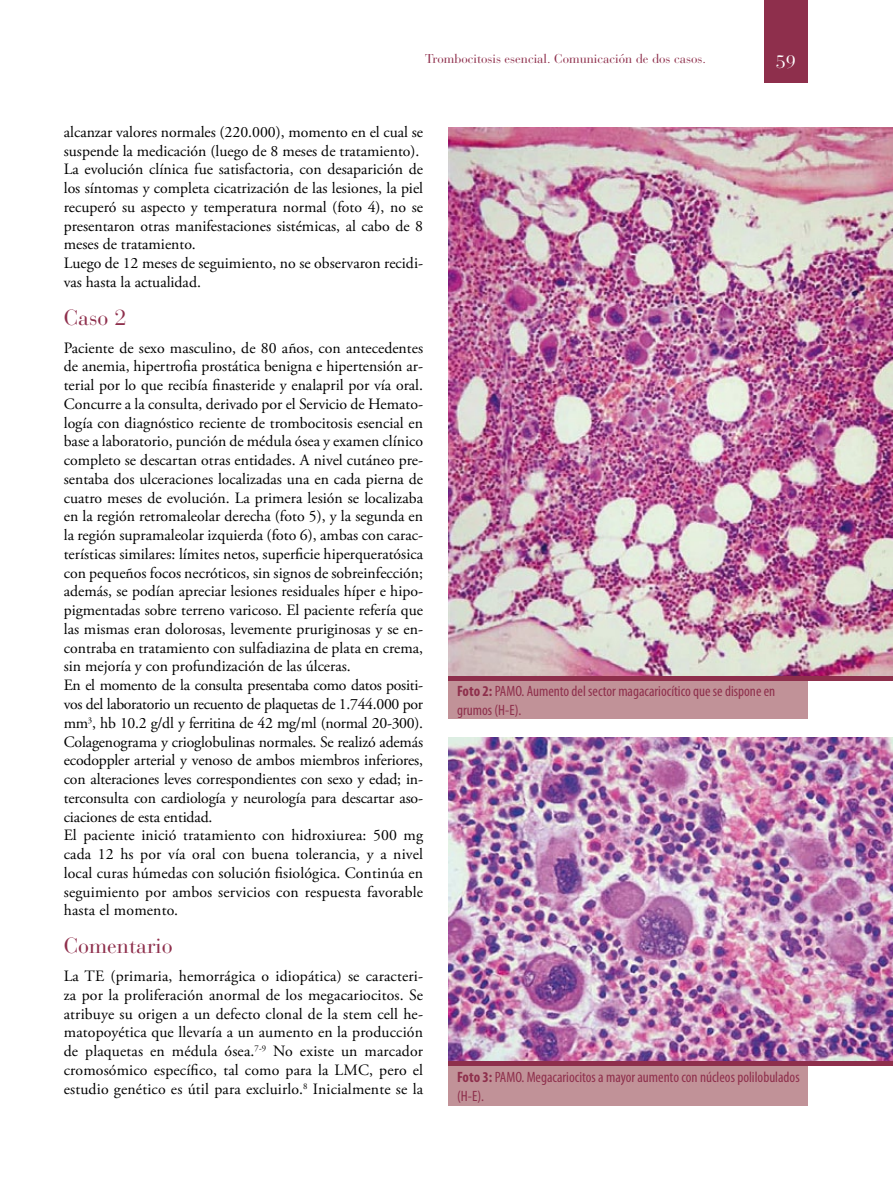
<style>
.page{position:relative;width:893px;height:1191px;background:#fff}
.page>*{position:absolute;margin:0;border:0;box-sizing:border-box;transform-origin:0 0}
.t1{font:21.75px "Bauer Bodoni";color:#8e2f4c}
.t2{font:18px "Bauer Bodoni";color:#fff}
.t3{font:15.75px/18.8px "Adobe Garamond Pro";color:#000}
.t4{font:condensed 15px/18.8px "Myriad Pro";color:#8e2f4c}
.t5{font:12.75px "Bauer Bodoni";color:#8e2f4c}
.s1{font-weight:700}
</style>
<div class="page">
<div style="left:764px;top:0;width:44px;height:82px;background:#8e2f4c"></div>
<img style="left:449px;top:128px;width:444px;height:548px">
<img style="left:449px;top:737px;width:444px;height:324px">
<div style="left:449px;top:681px;width:359px;height:37px;background:#c19298"></div>
<div style="left:449px;top:1065px;width:359px;height:41px;background:#c19298"></div>
<div style="left:449px;top:676px;width:444px;height:5px;background:#8e2f4c"></div>
<hr style="left:449px;top:1061px;width:444px;height:4px;background:#8e2f4c">
<p class="t5" style="left:425px;top:51px;width:282px">Trombocitosis esencial. Comunicación de dos casos.</p>
<p class="t2" style="left:776px;top:51px;width:22px">59</p>
<p class="t3" style="left:64px;top:123px;width:361px">alcanzar valores normales (220.000), momento en el cual se suspende la medicación (luego de 8 meses de tratamiento).<br>La evolución clínica fue satisfactoria, con desaparición de los síntomas y completa cicatrización de las lesiones, la piel recuperó su aspecto y temperatura normal (foto 4), no se presentaron otras manifestaciones sistémicas, al cabo de 8 meses de tratamiento.<br>Luego de 12 meses de seguimiento, no se observaron recidi&shy;vas hasta la actualidad.</p>
<h1 class="t1" style="left:64px;top:304px;width:64px">Caso 2</h1>
<p class="t3" style="left:64px;top:339px;width:361px">Paciente de sexo masculino, de 80 años, con antecedentes de anemia, hipertrofia prostática benigna e hipertensión ar&shy;terial por lo que recibía finasteride y enalapril por vía oral.<br>Concurre a la consulta, derivado por el Servicio de Hemato&shy;logía con diagnóstico reciente de trombocitosis esencial en base a laboratorio, punción de médula ósea y examen clínico completo se descartan otras entidades. A nivel cutáneo pre&shy;sentaba dos ulceraciones localizadas una en cada pierna de cuatro meses de evolución. La primera lesión se localizaba en la región retromaleolar derecha (foto 5), y la segunda en la región supramaleolar izquierda (foto 6), ambas con carac&shy;terísticas similares: límites netos, superficie hiperqueratósica con pequeños focos necróticos, sin signos de sobreinfección; además, se podían apreciar lesiones residuales híper e hipo&shy;pigmentadas sobre terreno varicoso. El paciente refería que las mismas eran dolorosas, levemente pruriginosas y se en&shy;contraba en tratamiento con sulfadiazina de plata en crema, sin mejoría y con profundización de las úlceras.<br>En el momento de la consulta presentaba como datos positi&shy;vos del laboratorio un recuento de plaquetas de 1.744.000 por mm<sup>3</sup>, hb 10.2 g/dl y ferritina de 42 mg/ml (normal 20-300).<br>Colagenograma y crioglobulinas normales. Se realizó además ecodoppler arterial y venoso de ambos miembros inferiores, con alteraciones leves correspondientes con sexo y edad; in&shy;terconsulta con cardiología y neurología para descartar aso&shy;ciaciones de esta entidad.<br>El paciente inició tratamiento con hidroxiurea: 500 mg cada 12 hs por vía oral con buena tolerancia, y a nivel local curas húmedas con solución fisiológica. Continúa en seguimiento por ambos servicios con respuesta favorable hasta el momento.</p>
<h1 class="t1" style="left:64px;top:932px;width:110px">Comentario</h1>
<p class="t3" style="left:64px;top:967px;width:361px;text-align:justify">La TE (primaria, hemorrágica o idiopática) se caracteri&shy;za por la proliferación anormal de los megacariocitos. Se atribuye su origen a un defecto clonal de la stem cell he&shy;matopoyética que llevaría a un aumento en la producción de plaquetas en médula ósea.<sup>7-9</sup> No existe un marcador cromosómico específico, tal como para la LMC, pero el estudio genético es útil para excluirlo.<sup>8</sup> Inicialmente se la</p>
<p class="t4" style="left:457px;top:681px;width:320px"><span class="s1">Foto 2:</span> PAMO. Aumento del sector magacariocítico que se dispone en grumos (H-E).</p>
<p class="t4" style="left:457px;top:1067px;width:344px"><span class="s1">Foto 3:</span> PAMO. Megacariocitos a mayor aumento con núcleos polilobulados (H-E).</p>
</div>
